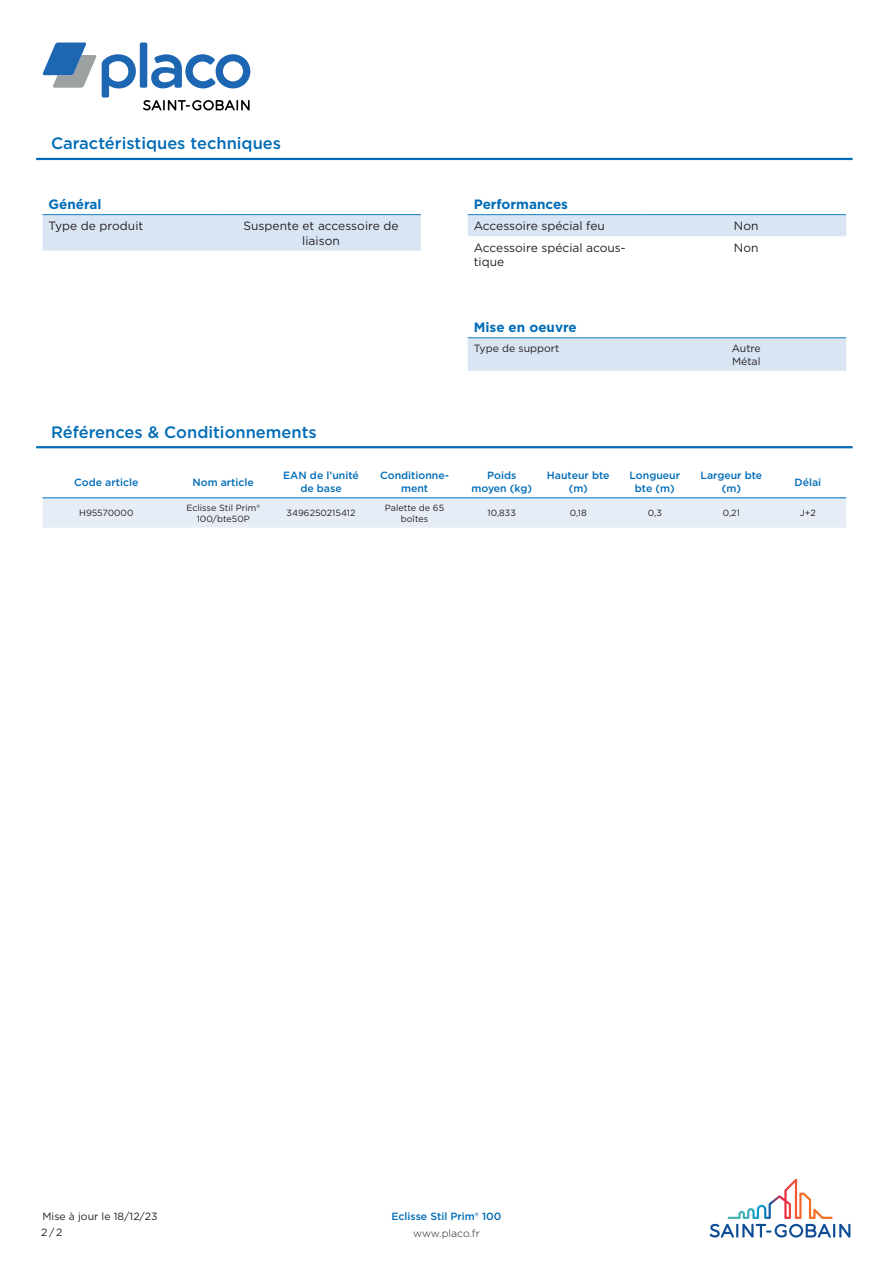
<style>
.page{position:relative;width:893px;height:1263px;background:#fff}
.page>*{position:absolute;margin:0;border:0;box-sizing:border-box;transform-origin:0 0}
.t1{font:500 16.5px "Gotham";color:#006cb7}
.attribute_group{font:700 13.5px "Gotham";color:#006cb7}
.column_1{font:12px/14.4px "Gotham";color:#231f20}
.column_2{font:12px/14.4px "Gotham";color:#231f20;text-align:center}
.column_header_1_colu{font:500 10.5px/12.6px "Gotham";color:#006cb7;text-align:center}
.column_1-2{font:10.5px/16.6px "Gotham";color:#231f20}
.Product_Name_Master{font:500 10.5px "Gotham";color:#006cb7}
.t2{font:300 10.5px "Gotham";color:#231f20}
.column_2-2{font:10.5px/12.6px "Gotham";color:#231f20}
.column_2-3{font:9px/10.8px "Gotham";color:#231f20;text-align:center}
.column_4{font:9px/10.8px "Gotham";color:#231f20;text-align:center}
.column_3{font:9px "Gotham";color:#231f20}
.column_1-3{font:9px "Gotham";color:#231f20}
.column_5{font:9px "Gotham";color:#231f20}
.column_6{font:9px "Gotham";color:#231f20}
.column_8{font:9px "Gotham";color:#231f20}
.column_7{font:9px "Gotham";color:#231f20}
.column_9{font:9px "Gotham";color:#231f20}
</style>
<div class="page">
<svg style="left:143px;top:100px;width:107px;height:10px"></svg>
<div style="left:140px;top:43px;width:7px;height:45px;background:#1d66b2;border-radius:2px"></div>
<svg style="left:42px;top:43px;width:94px;height:55px"></svg>
<svg style="left:151px;top:54px;width:99px;height:34px"></svg>
<svg style="left:710px;top:1179px;width:140px;height:58px"></svg>
<hr style="left:36px;top:158px;width:817px;height:2px;background:#006cb7">
<div style="left:43px;top:215px;width:378px;height:36px;background:#dae5f4"></div>
<hr style="left:43px;top:214px;width:178px;height:1px;background:#167ec2">
<hr style="left:221px;top:214px;width:200px;height:1px;background:#167ec2">
<div style="left:468px;top:215px;width:378px;height:21px;background:#dae5f4"></div>
<hr style="left:468px;top:214px;width:178px;height:1px;background:#167ec2">
<hr style="left:646px;top:214px;width:200px;height:1px;background:#167ec2">
<div style="left:468px;top:338px;width:378px;height:33px;background:#dae5f4"></div>
<hr style="left:468px;top:337px;width:178px;height:1px;background:#167ec2">
<hr style="left:646px;top:337px;width:200px;height:1px;background:#167ec2">
<hr style="left:36px;top:446px;width:817px;height:2px;background:#006cb7">
<div style="left:43px;top:498px;width:803px;height:30px;background:#e7edf7"></div>
<hr style="left:43px;top:497px;width:127px;height:1px;background:#167ec2">
<hr style="left:170px;top:497px;width:106px;height:1px;background:#167ec2">
<hr style="left:276px;top:497px;width:90px;height:1px;background:#167ec2">
<hr style="left:366px;top:497px;width:97px;height:1px;background:#167ec2">
<hr style="left:463px;top:497px;width:77px;height:1px;background:#167ec2">
<hr style="left:540px;top:497px;width:77px;height:1px;background:#167ec2">
<hr style="left:617px;top:497px;width:76px;height:1px;background:#167ec2">
<hr style="left:693px;top:497px;width:77px;height:1px;background:#167ec2">
<hr style="left:770px;top:497px;width:76px;height:1px;background:#167ec2">
<p class="t1" style="left:51px;top:133px;width:232px">Caractéristiques techniques</p>
<p class="attribute_group" style="left:49px;top:195px;width:54px">Général</p>
<p class="column_1" style="left:49px;top:219px;width:96px">Type de produit</p>
<p class="column_2" style="left:244px;top:219px;width:156px">Suspente et accessoire de liaison</p>
<p class="t1" style="left:51px;top:421px;width:267px">Références &amp; Conditionnements</p>
<p class="attribute_group" style="left:474px;top:195px;width:96px">Performances</p>
<p class="column_1" style="left:474px;top:219px;width:133px">Accessoire spécial feu</p>
<p class="column_2" style="left:734px;top:219px;width:26px">Non</p>
<p class="column_1" style="left:474px;top:240px;width:154px">Accessoire spécial acous&shy;tique</p>
<p class="column_2" style="left:734px;top:240px;width:26px">Non</p>
<p class="attribute_group" style="left:474px;top:318px;width:105px">Mise en oeuvre</p>
<p class="column_1-2" style="left:474px;top:340px;width:87px">Type de support</p>
<p class="column_2-2" style="left:732px;top:342px;width:31px">Autre<br>Métal</p>
<p class="column_header_1_colu" style="left:74px;top:475px;width:66px">Code article</p>
<p class="column_header_1_colu" style="left:192px;top:475px;width:63px">Nom article</p>
<p class="column_header_1_colu" style="left:283px;top:469px;width:77px">EAN de l’unité de base</p>
<p class="column_header_1_colu" style="left:380px;top:469px;width:70px">Conditionne&shy;ment</p>
<p class="column_header_1_colu" style="left:471px;top:469px;width:62px">Poids moyen (kg)</p>
<p class="column_header_1_colu" style="left:547px;top:469px;width:64px">Hauteur bte (m)</p>
<p class="column_header_1_colu" style="left:630px;top:469px;width:52px">Longueur bte (m)</p>
<p class="column_header_1_colu" style="left:700px;top:469px;width:63px">Largeur bte (m)</p>
<p class="column_header_1_colu" style="left:795px;top:475px;width:28px">Délai</p>
<p class="column_1-3" style="left:79px;top:507px;width:56px">H95570000</p>
<p class="column_2-3" style="left:186px;top:502px;width:75px">Eclisse Stil Prim®<br>100/bte50P</p>
<p class="column_3" style="left:287px;top:507px;width:70px">3496250215412</p>
<p class="column_4" style="left:385px;top:502px;width:61px">Palette de 65 boîtes</p>
<p class="column_5" style="left:488px;top:507px;width:30px">10,833</p>
<p class="column_6" style="left:570px;top:507px;width:18px">0,18</p>
<p class="column_7" style="left:648px;top:507px;width:15px">0,3</p>
<p class="column_8" style="left:723px;top:507px;width:19px">0,21</p>
<p class="column_9" style="left:800px;top:507px;width:17px">J+2</p>
<p class="column_1-2" style="left:41px;top:1207px;width:118px">Mise à jour le 18/12/23<br>2/2</p>
<p class="Product_Name_Master" style="left:392px;top:1209px;width:111px">Eclisse Stil Prim® 100</p>
<p class="t2" style="left:413px;top:1227px;width:68px">www.placo.fr</p>
</div>
